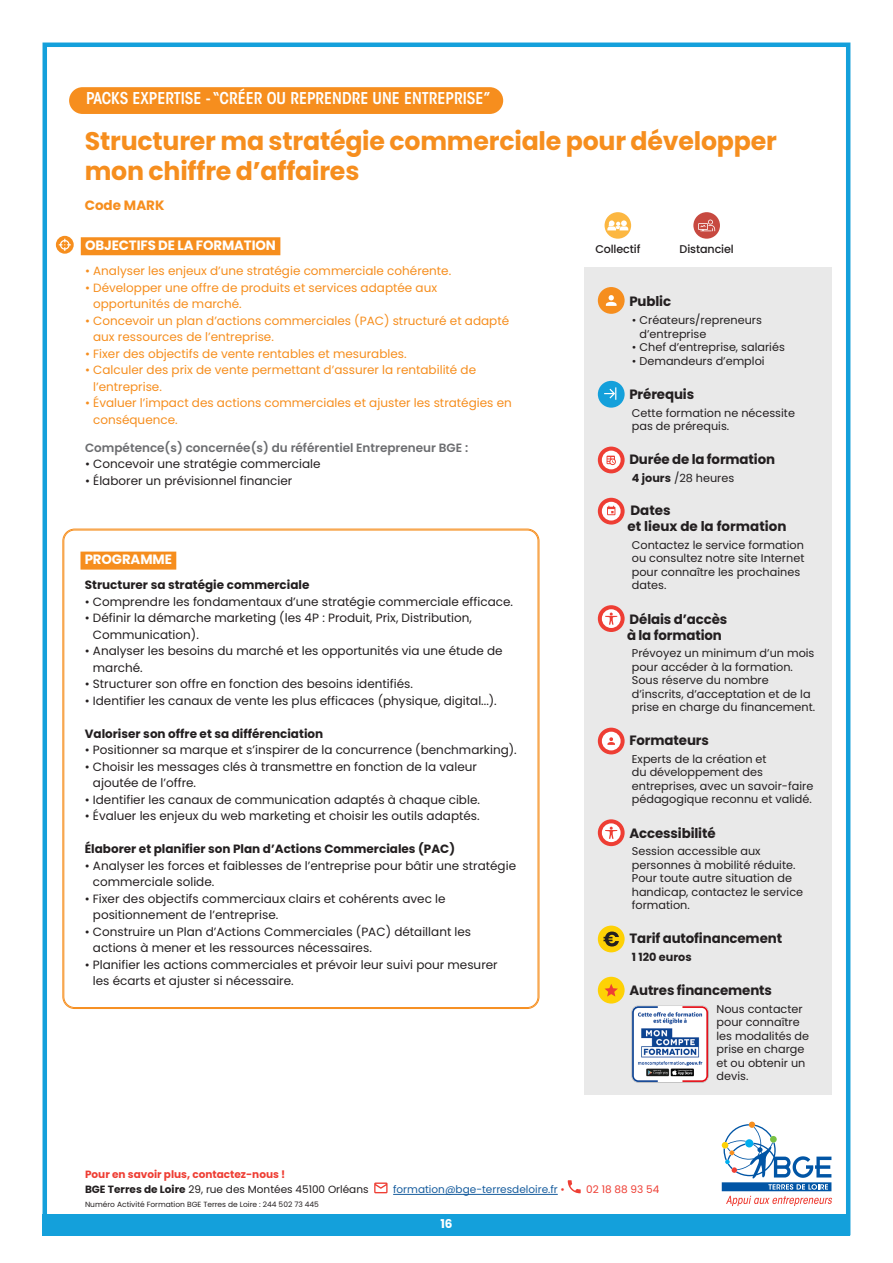
<style>
.page{position:relative;width:893px;height:1263px;background:#fff}
.page>*{position:absolute;margin:0;border:0;box-sizing:border-box;transform-origin:0 0}
.titre_formation{font:700 25.5px/30px "Poppins";letter-spacing:-.01em;color:#f68e1e}
.t1{font:600 condensed 16.2px "ITC Avant Garde Std";color:#fff}
.t2{font:700 13.5px/16.2px "Poppins";letter-spacing:-.01em;color:#231f20}
.inter_titre_souligné{font:700 13.5px "Poppins";letter-spacing:-.01em;color:#fff}
.code_formation{font:700 13.5px "Poppins";color:#f68e1e}
.t3{font:700 12.15px "Poppins";color:#fff}
.txt_courant{font:12px/16.5px "Poppins";color:#231f20}
.txt_courant-2{font:12px/16.5px "Poppins";color:#f68e1e}
.txt_courant-3{font:700 12px "Poppins";color:#231f20}
.txt_courant-4{font:600 12px "Poppins";color:#6c6d70}
.descriptif__col_droite{font:11.25px/13.5px "Poppins";color:#231f20}
.t4{font:500 11.25px "Poppins";letter-spacing:-.01em;color:#231f20}
.descriptif__col_droite-2{font:700 11.25px "Poppins";color:#231f20}
.t5{font:700 10.5px/15px "Poppins";color:#ee3e34}
.t6{font:10.5px "Poppins";color:#175d9e}
.t7{font:10.5px "Poppins";color:#ee3e34}
.t8{font:7.5px "Poppins";color:#231f20}
.s1{font-weight:700}
.s2{color:#231f20}
.s3{font-weight:400;color:#231f20}
.s4{color:#ee3e34}
</style>
<div class="page">
<div style="left:43px;top:1214px;width:807px;height:21px;background:#14a0db"></div>
<div style="left:69px;top:87px;width:434px;height:27px;background:#f68e1e;border-radius:13px"></div>
<svg style="left:56px;top:236px;width:18px;height:18px"></svg>
<svg style="left:59px;top:239px;width:12px;height:12px"></svg>
<div style="left:605px;top:212px;width:26px;height:27px;background:#fcb741;border-radius:50%"></div>
<svg style="left:607px;top:220px;width:21px;height:10px"></svg>
<svg style="left:693px;top:212px;width:27px;height:27px"></svg>
<svg style="left:698px;top:220px;width:17px;height:11px"></svg>
<div style="left:584px;top:267px;width:247px;height:828px;background:#e9e9e9"></div>
<div style="left:598px;top:287px;width:27px;height:27px;background:#f68e1e;border-radius:50%"></div>
<svg style="left:606px;top:295px;width:11px;height:11px"></svg>
<div style="left:598px;top:381px;width:27px;height:27px;background:#14a0db;border-radius:50%"></div>
<svg style="left:604px;top:387px;width:12px;height:13px"></svg>
<svg style="left:598px;top:447px;width:27px;height:26px"></svg>
<svg style="left:602px;top:451px;width:19px;height:18px"></svg>
<svg style="left:607px;top:456px;width:9px;height:9px"></svg>
<svg style="left:598px;top:498px;width:27px;height:27px"></svg>
<svg style="left:602px;top:502px;width:19px;height:18px"></svg>
<svg style="left:607px;top:506px;width:8px;height:9px"></svg>
<svg style="left:598px;top:605px;width:27px;height:27px"></svg>
<svg style="left:602px;top:609px;width:19px;height:19px"></svg>
<svg style="left:605px;top:612px;width:12px;height:13px"></svg>
<svg style="left:598px;top:728px;width:27px;height:26px"></svg>
<div style="left:602px;top:732px;width:19px;height:18px;background:#fff;border-radius:50%"></div>
<svg style="left:607px;top:737px;width:8px;height:8px"></svg>
<svg style="left:598px;top:819px;width:27px;height:27px"></svg>
<svg style="left:602px;top:823px;width:19px;height:19px"></svg>
<svg style="left:605px;top:827px;width:12px;height:12px"></svg>
<div style="left:598px;top:925px;width:27px;height:27px;background:#fed105;border-radius:50%"></div>
<svg style="left:603px;top:931px;width:16px;height:15px"></svg>
<div style="left:598px;top:977px;width:27px;height:26px;background:#fed105;border-radius:50%"></div>
<svg style="left:605px;top:984px;width:13px;height:12px"></svg>
<div style="left:81px;top:552px;width:95px;height:18px;background:#f68e1e"></div>
<div style="left:81px;top:237px;width:199px;height:18px;background:#f68e1e"></div>
<img style="left:631px;top:1005px;width:78px;height:78px">
<div style="left:43px;top:43px;width:807px;height:1192px;border:4px solid #14a0db"></div>
<hr style="left:393px;top:1194px;width:165px;height:1px;background:#175d9e">
<svg style="left:374px;top:1182px;width:14px;height:11px"></svg>
<svg style="left:568px;top:1180px;width:13px;height:13px"></svg>
<svg style="left:726px;top:1196px;width:106px;height:10px"></svg>
<svg style="left:749px;top:1121px;width:6px;height:7px"></svg>
<div style="left:722px;top:1182px;width:109px;height:9px;background:#0155a5"></div>
<svg style="left:722px;top:1124px;width:109px;height:66px"></svg>
<h2 class="t1" style="left:86px;top:88px;width:406px">PACKS EXPERTISE - “CRÉER OU REPRENDRE UNE ENTREPRISE”</h2>
<p class="titre_formation" style="left:85px;top:126px;width:694px">Structurer ma stratégie commerciale pour développer mon chiffre d’affaires</p>
<p class="code_formation" style="left:85px;top:197px;width:81px">Code MARK</p>
<p class="inter_titre_souligné" style="left:85px;top:237px;width:192px">OBJECTIFS DE LA FORMATION</p>
<p class="txt_courant-2" style="left:85px;top:263px;width:368px">• Analyser les enjeux d’une stratégie commerciale cohérente.</p>
<p class="txt_courant-2" style="left:93px;top:279px;width:345px;text-indent:-8px">• Développer une offre de produits et services adaptée aux opportunités de marché.</p>
<p class="txt_courant-2" style="left:93px;top:312px;width:418px;text-indent:-8px">• Concevoir un plan d’actions commerciales (PAC) structuré et adapté aux ressources de l’entreprise.</p>
<p class="txt_courant-2" style="left:85px;top:345px;width:323px">• Fixer des objectifs de vente rentables et mesurables.</p>
<p class="txt_courant-2" style="left:93px;top:362px;width:384px;text-indent:-8px">• Calculer des prix de vente permettant d’assurer la rentabilité de l’entreprise.</p>
<p class="txt_courant-2" style="left:93px;top:395px;width:420px;text-indent:-8px">• Évaluer l’impact des actions commerciales et ajuster les stratégies en conséquence.</p>
<p class="txt_courant-4" style="left:85px;top:441px;width:385px">Compétence(s) concernée(s) du référentiel Entrepreneur BGE :</p>
<p class="txt_courant" style="left:85px;top:456px;width:237px">• Concevoir une stratégie commerciale</p>
<p class="txt_courant" style="left:85px;top:472px;width:209px">• Élaborer un prévisionnel financier</p>
<p class="inter_titre_souligné" style="left:85px;top:552px;width:89px">PROGRAMME</p>
<p class="txt_courant-3" style="left:85px;top:578px;width:226px">Structurer sa stratégie commerciale</p>
<p class="txt_courant" style="left:85px;top:593px;width:430px">• Comprendre les fondamentaux d’une stratégie commerciale efficace.</p>
<p class="txt_courant" style="left:93px;top:610px;width:381px;text-indent:-8px">• Définir la démarche marketing (les 4P : Produit, Prix, Distribution,<br>Communication).</p>
<p class="txt_courant" style="left:93px;top:643px;width:411px;text-indent:-8px">• Analyser les besoins du marché et les opportunités via une étude de marché.</p>
<p class="txt_courant" style="left:85px;top:676px;width:330px">• Structurer son offre en fonction des besoins identifiés.</p>
<p class="txt_courant" style="left:85px;top:692px;width:414px">• Identifier les canaux de vente les plus efficaces (physique, digital...).</p>
<p class="txt_courant-3" style="left:85px;top:727px;width:240px">Valoriser son offre et sa différenciation</p>
<p class="txt_courant" style="left:85px;top:742px;width:434px">• Positionner sa marque et s’inspirer de la concurrence (benchmarking).</p>
<p class="txt_courant" style="left:93px;top:758px;width:386px;text-indent:-8px">• Choisir les messages clés à transmettre en fonction de la valeur ajoutée de l’offre.</p>
<p class="txt_courant" style="left:85px;top:791px;width:397px">• Identifier les canaux de communication adaptés à chaque cible.</p>
<p class="txt_courant" style="left:85px;top:808px;width:396px">• Évaluer les enjeux du web marketing et choisir les outils adaptés.</p>
<p class="txt_courant-3" style="left:85px;top:842px;width:372px">Élaborer et planifier son Plan d’Actions Commerciales (PAC)</p>
<p class="txt_courant" style="left:93px;top:857px;width:425px;text-indent:-8px">• Analyser les forces et faiblesses de l’entreprise pour bâtir une stratégie commerciale solide.</p>
<p class="txt_courant" style="left:93px;top:890px;width:354px;text-indent:-8px">• Fixer des objectifs commerciaux clairs et cohérents avec le positionnement de l’entreprise.</p>
<p class="txt_courant" style="left:93px;top:923px;width:380px;text-indent:-8px">• Construire un Plan d’Actions Commerciales (PAC) détaillant les actions à mener et les ressources nécessaires.</p>
<p class="txt_courant" style="left:93px;top:956px;width:406px;text-indent:-8px">• Planifier les actions commerciales et prévoir leur suivi pour mesurer les écarts et ajuster si nécessaire.</p>
<p class="t4" style="left:595px;top:243px;width:47px">Collectif</p>
<p class="t4" style="left:680px;top:243px;width:56px">Distanciel</p>
<p class="t2" style="left:629px;top:294px;width:43px">Public</p>
<p class="descriptif__col_droite" style="left:639px;top:313px;width:124px;text-indent:-8px">• Créateurs/repreneurs d’entreprise</p>
<p class="descriptif__col_droite" style="left:632px;top:340px;width:155px">• Chef d’entreprise, salariés</p>
<p class="descriptif__col_droite" style="left:632px;top:354px;width:134px">• Demandeurs d’emploi</p>
<p class="t2" style="left:629px;top:386px;width:66px">Prérequis</p>
<p class="descriptif__col_droite" style="left:632px;top:406px;width:165px">Cette formation ne nécessite pas de prérequis.</p>
<p class="t2" style="left:629px;top:451px;width:147px">Durée de la formation</p>
<p class="descriptif__col_droite" style="left:632px;top:471px;width:104px"><span class="s1">4 jours</span> /28 heures</p>
<p class="t2" style="left:627px;top:502px;width:161px">Dates<br>et lieux de la formation</p>
<p class="descriptif__col_droite" style="left:632px;top:538px;width:174px">Contactez le service formation ou consultez notre site Internet pour connaître les prochaines dates.</p>
<p class="t2" style="left:627px;top:611px;width:102px">Délais d’accès à la formation</p>
<p class="descriptif__col_droite" style="left:632px;top:647px;width:185px">Prévoyez un minimum d’un mois pour accéder à la formation.<br>Sous réserve du nombre d’inscrits, d’acceptation et de la prise en charge du financement.</p>
<p class="t2" style="left:629px;top:732px;width:81px">Formateurs</p>
<p class="descriptif__col_droite" style="left:632px;top:752px;width:183px">Experts de la création et<br>du développement des entreprises, avec un savoir-faire pédagogique reconnu et validé.</p>
<p class="t2" style="left:629px;top:825px;width:88px">Accessibilité</p>
<p class="descriptif__col_droite" style="left:632px;top:845px;width:173px">Session accessible aux personnes à mobilité réduite.<br>Pour toute autre situation de handicap, contactez le service formation.</p>
<p class="t2" style="left:629px;top:930px;width:154px">Tarif autofinancement</p>
<p class="descriptif__col_droite-2" style="left:632px;top:950px;width:61px">1 120 euros</p>
<p class="t2" style="left:629px;top:982px;width:144px">Autres financements</p>
<p class="descriptif__col_droite" style="left:716px;top:1002px;width:94px">Nous contacter pour connaître les modalités de prise en charge et ou obtenir un devis.</p>
<p class="t5" style="left:85px;top:1167px;width:285px">Pour en savoir plus, contactez-nous !<br><span class="s2">BGE Terres de Loire</span> <span class="s3">29, rue des Montées 45100 Orléans</span></p>
<p class="t8" style="left:85px;top:1200px;width:235px">Numéro Activité Formation BGE Terres de Loire : 244 502 73 445</p>
<p class="t6" style="left:393px;top:1183px;width:173px">formation@bge-terresdeloire.fr <span class="s4">•</span></p>
<p class="t7" style="left:586px;top:1183px;width:75px">02 18 88 93 54</p>
<p class="t3" style="left:440px;top:1216px;width:14px">16</p>
</div>
